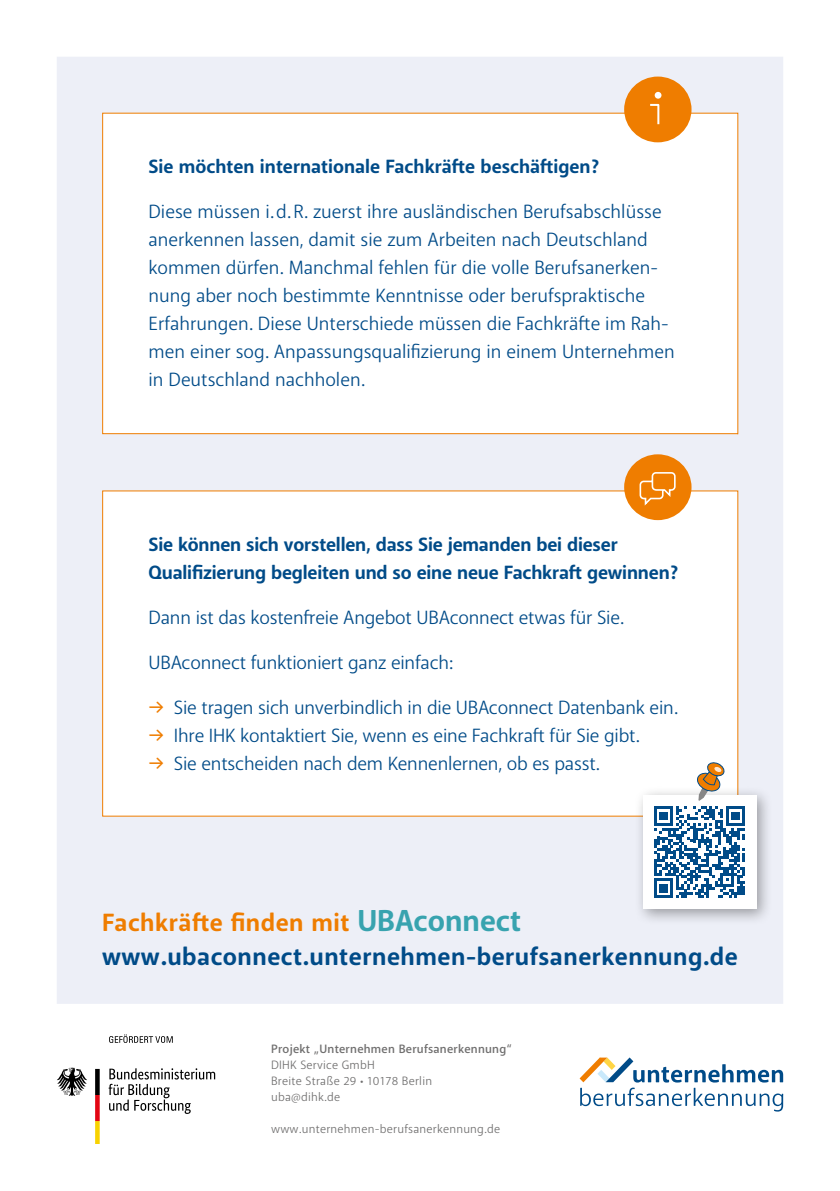
<style>
.page{position:relative;width:840px;height:1191px;background:#fff}
.page>*{position:absolute;margin:0;border:0;box-sizing:border-box;transform-origin:0 0}
.t1{font:700 24.6px/34px "Anago";letter-spacing:.02em;color:#004b88}
.t2{font:19px/28px "Anago";color:#004b88}
.t3{font:700 19px/28px "Anago";letter-spacing:-.01em;color:#004b88}
.t4{font:12px/16px "Anago";letter-spacing:.02em;color:#706f6f}
.t5{font:500 12px "Anago";letter-spacing:.02em;color:#706f6f}
.s1{font-weight:700;color:#ef7d00}
.s2{color:#ef7d00}
.s3{font-size:30px;color:#38a3af}
</style>
<div class="page">
<div style="left:57px;top:57px;width:725px;height:946px;background:#edeff7"></div>
<svg style="left:108px;top:1068px;width:107px;height:46px"></svg>
<svg style="left:57px;top:1067px;width:30px;height:29px"></svg>
<svg style="left:95px;top:1069px;width:5px;height:74px"></svg>
<svg style="left:109px;top:1034px;width:64px;height:9px"></svg>
<svg style="left:579px;top:1057px;width:203px;height:54px"></svg>
<div style="left:103px;top:113px;width:634px;height:321px;background:#fff"></div>
<div style="left:623px;top:77px;width:68px;height:65px;background:#ef7d00;border-radius:50%"></div>
<div style="left:103px;top:491px;width:634px;height:325px;background:#fff"></div>
<div style="left:623px;top:454px;width:68px;height:66px;background:#ef7d00;border-radius:50%"></div>
<div style="left:633px;top:786px;width:140px;height:139px;background:#000;opacity:.35"></div>
<div style="left:642px;top:795px;width:114px;height:114px;background:#fff"></div>
<svg style="left:653px;top:761px;width:92px;height:136px"></svg>
<svg style="left:650px;top:103px;width:10px;height:22px"></svg>
<div style="left:654px;top:92px;width:7px;height:7px;background:#fff;border-radius:50%"></div>
<svg style="left:639px;top:472px;width:37px;height:34px"></svg>
<p class="t3" style="left:148px;top:153px;width:452px">Sie möchten internationale Fachkräfte beschäftigen?</p>
<p class="t2" style="left:148px;top:198px;width:527px">Diese müssen i. d. R. zuerst ihre ausländischen Berufsabschlüsse anerkennen lassen, damit sie zum Arbeiten nach Deutschland kommen dürfen. Manchmal fehlen für die volle Berufsanerken&shy;nung aber noch bestimmte Kenntnisse oder berufspraktische Erfahrungen. Diese Unterschiede müssen die Fachkräfte im Rah&shy;men einer sog. Anpassungsqualifizierung in einem Unternehmen in Deutschland nachholen.</p>
<p class="t3" style="left:148px;top:531px;width:531px">Sie können sich vorstellen, dass Sie jemanden bei dieser<br>Qualifizierung begleiten und so eine neue Fachkraft gewinnen?</p>
<p class="t2" style="left:148px;top:604px;width:477px">Dann ist das kostenfreie Angebot UBAconnect etwas für Sie.</p>
<p class="t2" style="left:148px;top:649px;width:306px">UBAconnect funktioniert ganz einfach:</p>
<p class="t2" style="left:148px;top:694px;width:530px"><span class="s1">→</span> Sie tragen sich unverbindlich in die UBAconnect Datenbank ein.</p>
<p class="t2" style="left:148px;top:722px;width:492px"><span class="s1">→</span> Ihre IHK kontaktiert Sie, wenn es eine Fachkraft für Sie gibt.</p>
<p class="t2" style="left:148px;top:750px;width:452px"><span class="s1">→</span> Sie entscheiden nach dem Kennenlernen, ob es passt.</p>
<p class="t1" style="left:102px;top:906px;width:636px"><span class="s2">Fachkräfte finden mit</span> <span class="s3">UBAconnect </span>www.ubaconnect.unternehmen-berufsanerkennung.de</p>
<p class="t5" style="left:271px;top:1041px;width:242px">Projekt „Unternehmen Berufsanerkennung“</p>
<p class="t4" style="left:271px;top:1057px;width:162px">DIHK Service GmbH<br>Breite Straße 29 • 10178 Berlin uba@dihk.de</p>
<p class="t4" style="left:271px;top:1121px;width:230px">www.unternehmen-berufsanerkennung.de</p>
</div>
